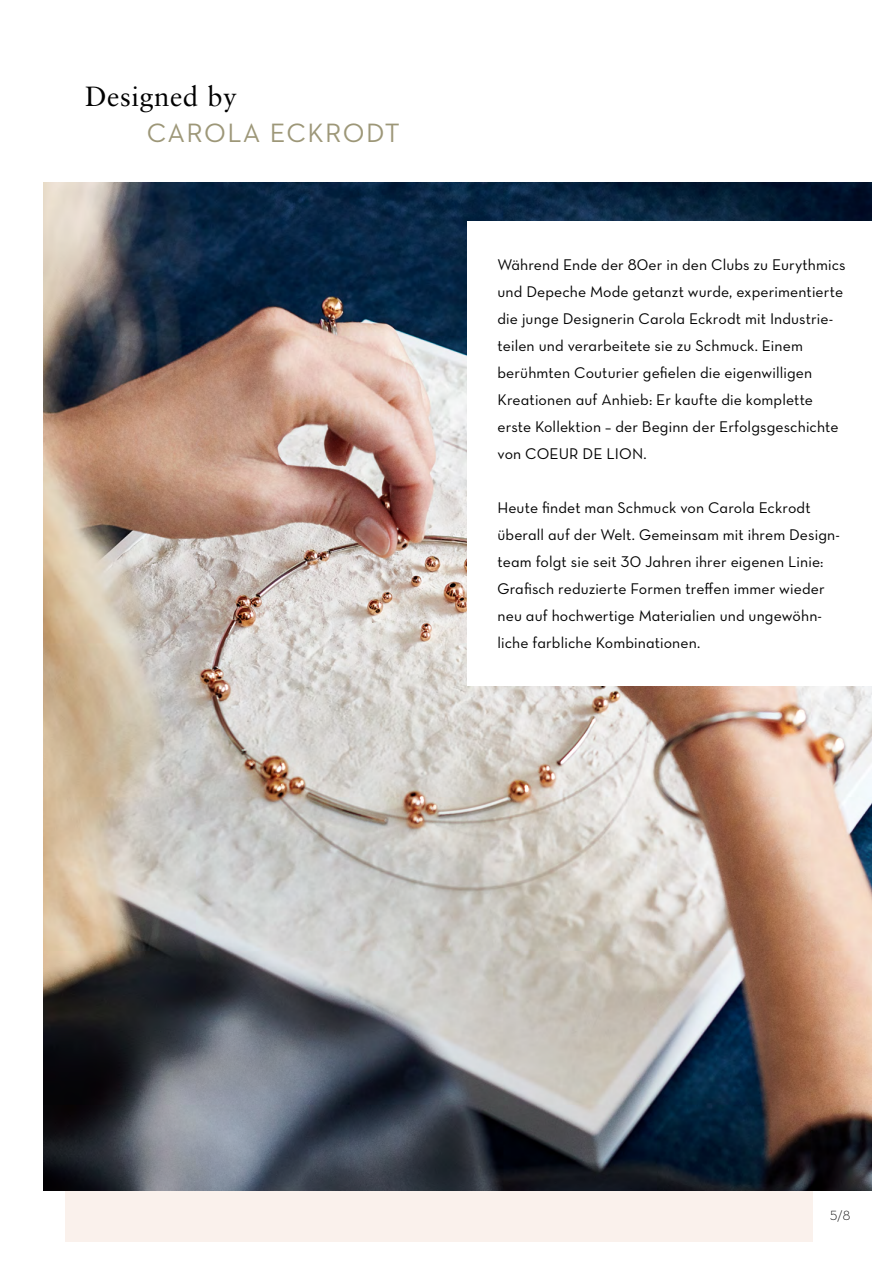
<style>
.page{position:relative;width:893px;height:1263px;background:#fff}
.page>*{position:absolute;margin:0;border:0;box-sizing:border-box;transform-origin:0 0}
.t1{font:27.75px "Sabon";letter-spacing:.02em;color:#000}
.t2{font:27px "Neutraface 2 Text";letter-spacing:.05em;color:#9d9778}
.t3{font:15.75px/27px "Neutra Text Book Alt";letter-spacing:.005em;color:#000}
.t4{font:13.5px "Neutra Text Light Alt";color:#000}
</style>
<div class="page">
<div style="left:65px;top:659px;width:747px;height:583px;background:#faf1ec"></div>
<img style="left:44px;top:183px;width:828px;height:1008px">
<div style="left:468px;top:221px;width:425px;height:465px;background:#fff"></div>
<h1 class="t1" style="left:85px;top:80px;width:154px">Designed by</h1>
<h2 class="t2" style="left:147px;top:116px;width:254px">CAROLA ECKRODT</h2>
<p class="t3" style="left:497px;top:251px;width:350px">Während Ende der 80er in den Clubs zu Eurythmics und Depeche Mode getanzt wurde, experimentierte die junge Designerin Carola Eckrodt mit Industrie&shy;teilen und verarbeitete sie zu Schmuck. Einem berühmten Couturier gefielen die eigenwilligen Kreationen auf Anhieb: Er kaufte die komplette erste Kollektion – der Beginn der Erfolgsgeschichte von COEUR DE LION.</p>
<p class="t3" style="left:497px;top:494px;width:342px">Heute findet man Schmuck von Carola Eckrodt überall auf der Welt. Gemeinsam mit ihrem Design&shy;team folgt sie seit 30 Jahren ihrer eigenen Linie:<br>Grafisch reduzierte Formen treffen immer wieder neu auf hochwertige Materialien und ungewöhn&shy;liche farbliche Kombinationen.</p>
<p class="t4" style="left:830px;top:1207px;width:22px">5/8</p>
</div>
